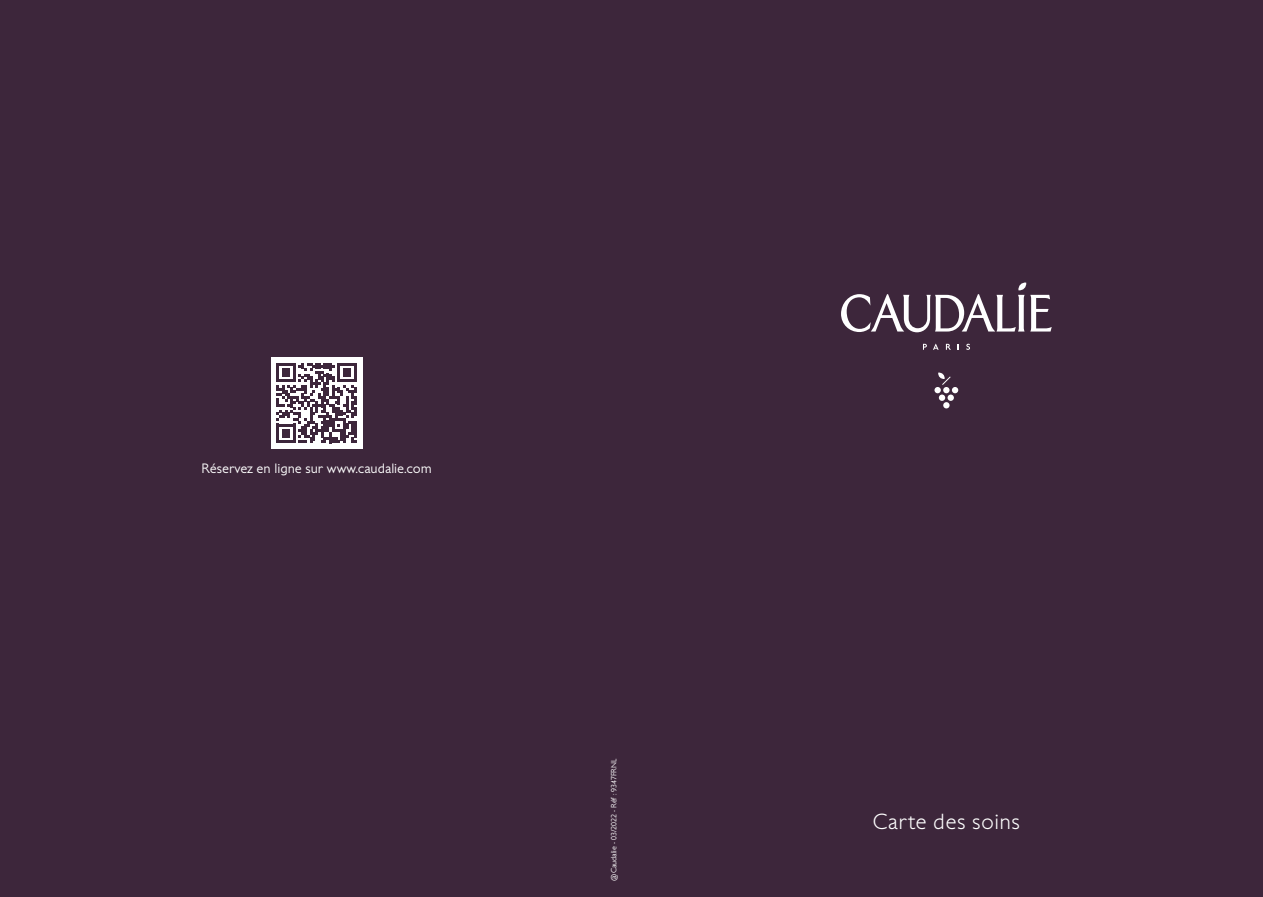
<style>
.page{position:relative;width:1263px;height:897px;background:#fff}
.page>*{position:absolute;margin:0;border:0;box-sizing:border-box;transform-origin:0 0}
.t1{font:300 19.35px "Caudalie";letter-spacing:.02em;color:#fff}
.t2{font:12px "Caudalie";color:#fff}
.t3{font:6.75px "Caudalie";color:#fff}
</style>
<div class="page">
<div style="left:0;top:0;width:1262px;height:896px;background:#3d263b"></div>
<svg style="left:923px;top:344px;width:3px;height:6px"></svg>
<svg style="left:933px;top:344px;width:5px;height:6px"></svg>
<svg style="left:945px;top:344px;width:5px;height:6px"></svg>
<svg style="left:966px;top:344px;width:3px;height:6px"></svg>
<svg style="left:841px;top:282px;width:210px;height:50px"></svg>
<svg style="left:934px;top:372px;width:24px;height:36px"></svg>
<div style="left:271px;top:357px;width:91px;height:91px;background:#fff"></div>
<svg style="left:276px;top:363px;width:81px;height:80px"></svg>
<p class="t2" style="left:201px;top:458px;width:231px">Réservez en ligne sur www.caudalie.com</p>
<p class="t3" style="left:608px;top:880px;width:124px;rotate:-90deg">@Caudalie - 03/2022 - Réf : 9347FRNL</p>
<h1 class="t1" style="left:872px;top:806px;width:149px">Carte des soins</h1>
</div>
